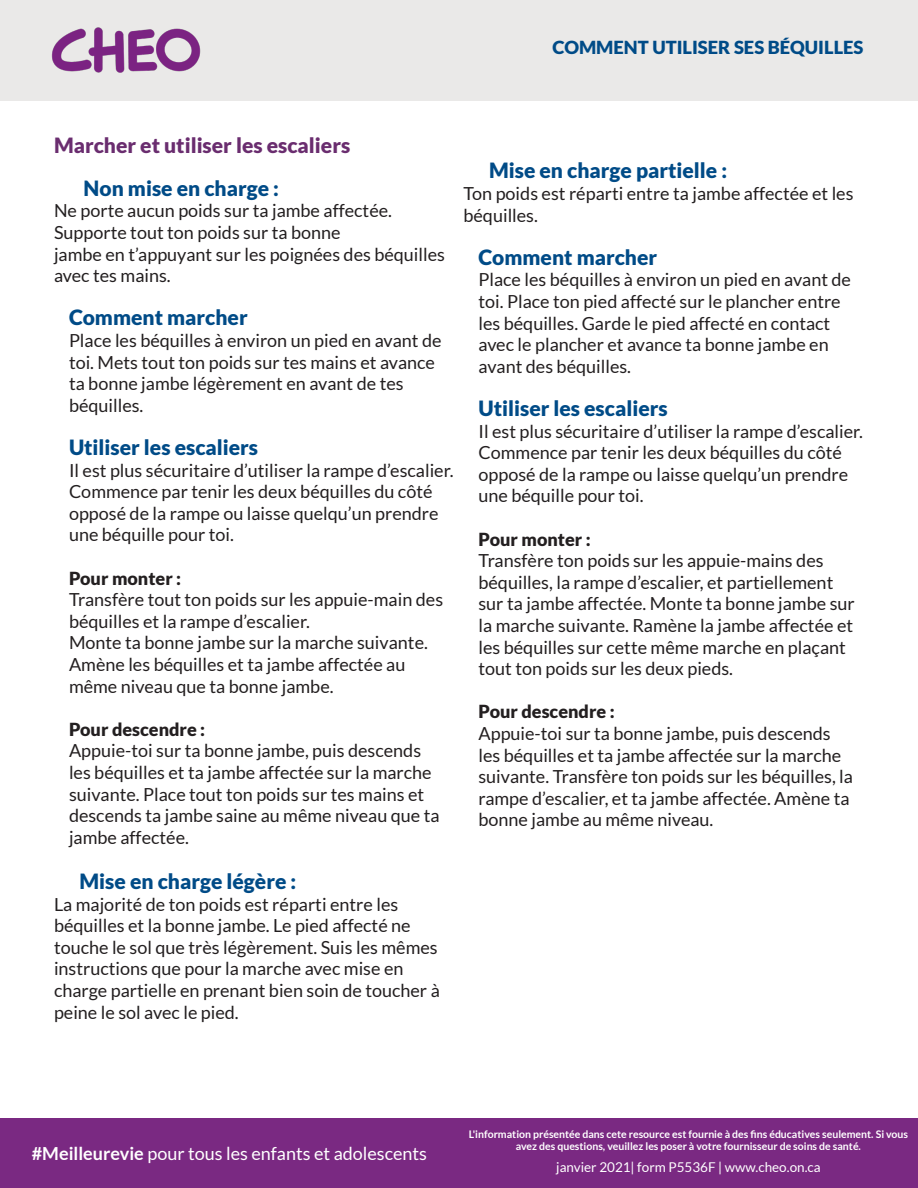
<style>
.page{position:relative;width:918px;height:1188px;background:#fff}
.page>*{position:absolute;margin:0;border:0;box-sizing:border-box;transform-origin:0 0}
.t1{font:900 21px "Lato";color:#004b87}
.t2{font:900 21px "Lato";color:#6a2d6f}
.t3{font:18px/21.6px "Lato";color:#231f20}
.t4{font:900 18px "Lato";color:#231f20}
.t5{font:18px "Lato";color:#fff}
.t6{font:900 18px "Lato";color:#004b87}
.t7{font:13.5px "Lato";color:#fff}
.t8{font:700 10.5px/12px "Lato";color:#fff;text-align:center}
.s1{font-weight:700}
</style>
<div class="page">
<div style="left:0;top:0;width:918px;height:101px;background:#eae9e8"></div>
<img style="left:51px;top:27px;width:150px;height:46px">
<div style="left:0;top:1119px;width:918px;height:69px;background:#7a2982"></div>
<p class="t6" style="left:552px;top:37px;width:313px">COMMENT UTILISER SES BÉQUILLES</p>
<p class="t2" style="left:54px;top:133px;width:298px">Marcher et utiliser les escaliers</p>
<h3 class="t1" style="left:84px;top:176px;width:197px">Non mise en charge :</h3>
<p class="t3" style="left:54px;top:200px;width:393px">Ne porte aucun poids sur ta jambe affectée.<br>Supporte tout ton poids sur ta bonne<br>jambe en t’appuyant sur les poignées des béquilles avec tes mains.</p>
<h3 class="t1" style="left:69px;top:305px;width:180px">Comment marcher</h3>
<p class="t3" style="left:69px;top:330px;width:374px">Place les béquilles à environ un pied en avant de toi. Mets tout ton poids sur tes mains et avance ta bonne jambe légèrement en avant de tes béquilles.</p>
<h3 class="t1" style="left:69px;top:435px;width:191px">Utiliser les escaliers</h3>
<p class="t3" style="left:69px;top:459px;width:386px">Il est plus sécuritaire d’utiliser la rampe d’escalier.<br>Commence par tenir les deux béquilles du côté opposé de la rampe ou laisse quelqu’un prendre une béquille pour toi.</p>
<p class="t4" style="left:69px;top:568px;width:114px">Pour monter :</p>
<p class="t3" style="left:69px;top:589px;width:376px">Transfère tout ton poids sur les appuie-main des béquilles et la rampe d’escalier.<br>Monte ta bonne jambe sur la marche suivante.<br>Amène les béquilles et ta jambe affectée au même niveau que ta bonne jambe.</p>
<p class="t4" style="left:69px;top:719px;width:138px">Pour descendre :</p>
<p class="t3" style="left:69px;top:740px;width:372px">Appuie-toi sur ta bonne jambe, puis descends les béquilles et ta jambe affectée sur la marche suivante. Place tout ton poids sur tes mains et descends ta jambe saine au même niveau que ta jambe affectée.</p>
<h3 class="t1" style="left:80px;top:869px;width:218px">Mise en charge légère :</h3>
<p class="t3" style="left:54px;top:893px;width:387px">La majorité de ton poids est réparti entre les béquilles et la bonne jambe. Le pied affecté ne touche le sol que très légèrement. Suis les mêmes instructions que pour la marche avec mise en charge partielle en prenant bien soin de toucher à peine le sol avec le pied.</p>
<h3 class="t1" style="left:489px;top:158px;width:240px">Mise en charge partielle :</h3>
<p class="t3" style="left:464px;top:183px;width:392px">Ton poids est réparti entre ta jambe affectée et les béquilles.</p>
<h3 class="t1" style="left:478px;top:245px;width:180px">Comment marcher</h3>
<p class="t3" style="left:478px;top:269px;width:374px">Place les béquilles à environ un pied en avant de toi. Place ton pied affecté sur le plancher entre les béquilles. Garde le pied affecté en contact avec le plancher et avance ta bonne jambe en avant des béquilles.</p>
<h3 class="t1" style="left:478px;top:396px;width:191px">Utiliser les escaliers</h3>
<p class="t3" style="left:478px;top:420px;width:386px">Il est plus sécuritaire d’utiliser la rampe d’escalier.<br>Commence par tenir les deux béquilles du côté opposé de la rampe ou laisse quelqu’un prendre une béquille pour toi.</p>
<p class="t4" style="left:478px;top:529px;width:114px">Pour monter :</p>
<p class="t3" style="left:478px;top:550px;width:378px">Transfère ton poids sur les appuie-mains des béquilles, la rampe d’escalier, et partiellement sur ta jambe affectée. Monte ta bonne jambe sur la marche suivante. Ramène la jambe affectée et les béquilles sur cette même marche en plaçant tout ton poids sur les deux pieds.</p>
<p class="t4" style="left:478px;top:701px;width:138px">Pour descendre :</p>
<p class="t3" style="left:478px;top:723px;width:376px">Appuie-toi sur ta bonne jambe, puis descends les béquilles et ta jambe affectée sur la marche suivante. Transfère ton poids sur les béquilles, la rampe d’escalier, et ta jambe affectée. Amène ta bonne jambe au même niveau.</p>
<p class="t5" style="left:32px;top:1143px;width:397px"><span class="s1">#Meilleurevie</span> pour tous les enfants et adolescents</p>
<p class="t8" style="left:469px;top:1128px;width:441px">L'information présentée dans cete resource est fournie à des fins éducatives seulement. Si vous avez des questions, veuillez les poser à votre fournisseur de soins de santé.</p>
<p class="t7" style="left:556px;top:1160px;width:266px">janvier 2021| form P5536F | www.cheo.on.ca</p>
</div>
